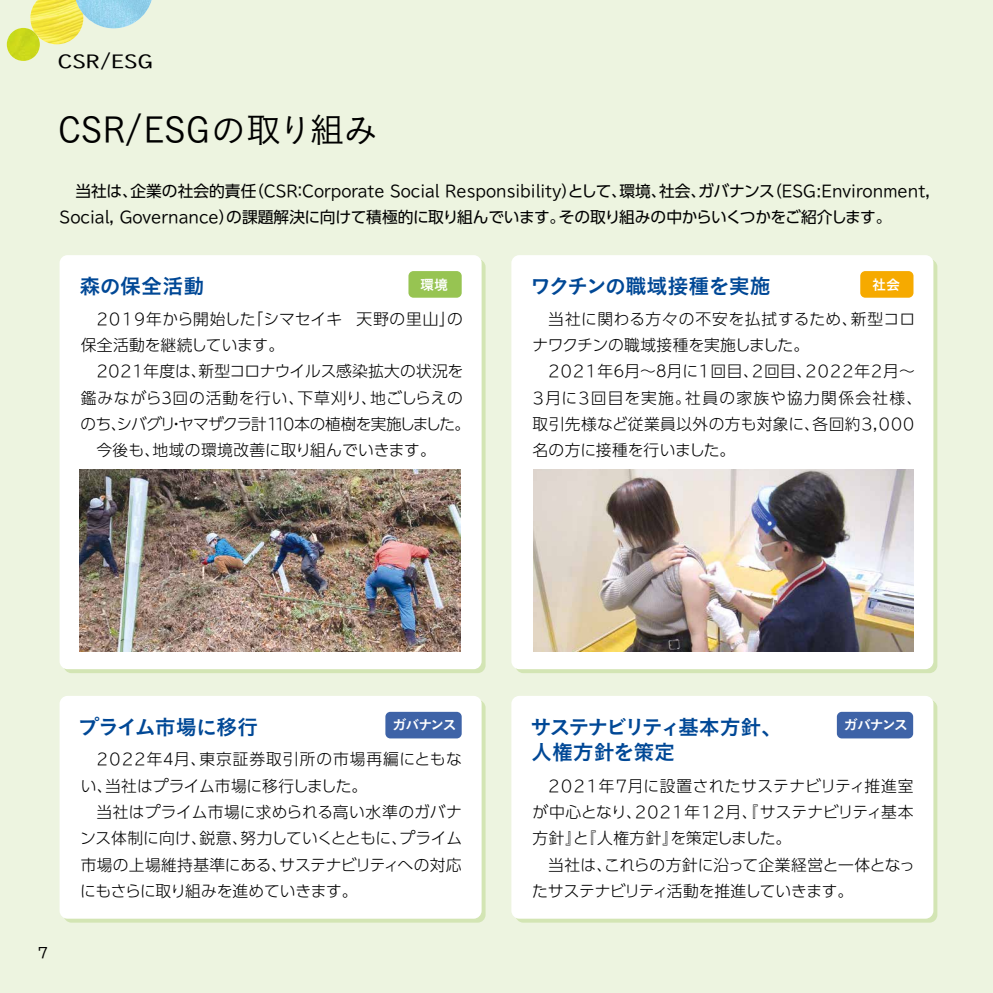
<style>
.page{position:relative;width:993px;height:993px;background:#fff}
.page>*{position:absolute;margin:0;border:0;box-sizing:border-box;transform-origin:0 0}
.t1{font:35px "Koburina Go Std N W3";letter-spacing:.025em;color:#000}
.t2{font:21px "Koburina Go Std N W6";letter-spacing:-.04em;color:#004896}
.t3{font:21px/25.4px "Koburina Go Std N W6";letter-spacing:-.06em;color:#004896}
.t4{font:17.5px "TB Go Std R C6";color:#000}
.t5{font:300 15.75px/26.2px "UD Shin Go Pro";letter-spacing:.005em;color:#000}
.t6{font:300 15.75px/26.2px "UD Shin Go Pro";letter-spacing:.025em;color:#000}
.t7{font:15.75px "TBUD Go Std";color:#000;scale:.95 1}
.t8{font:15.75px "UD Shin Go Pro";letter-spacing:-.025em;color:#000}
.t9{font:300 15.75px "UD Shin Go Pro";letter-spacing:-.045em;color:#000}
.t10{font:300 15.75px "UD Shin Go Pro";letter-spacing:.03em;color:#000}
.t11{font:14px "Koburina Go Std N W6";letter-spacing:-.095em;color:#fff}
.t12{font:14px "TBUD Go Std";color:#000}
.s1{font-family:"UD Shin Go Pro"}
.s2{font-family:"TBUD Go Std"}
.s3{font-family:"TBUD Go Std Super"}
</style>
<div class="page">
<div style="left:0;top:0;width:992px;height:992px;background:#edf4e0"></div>
<svg style="left:63px;top:699px;width:422px;height:223px;fill:#d3e5b4"></svg>
<svg style="left:515px;top:699px;width:422px;height:223px;fill:#d3e5b4"></svg>
<div style="left:60px;top:255px;width:421px;height:414px;background:#fff;border-radius:8px"></div>
<div style="left:511px;top:255px;width:422px;height:414px;background:#fff;border-radius:8px"></div>
<div style="left:60px;top:695px;width:421px;height:223px;background:#fff;border-radius:8px"></div>
<div style="left:511px;top:695px;width:422px;height:223px;background:#fff;border-radius:8px"></div>
<img style="left:80px;top:469px;width:380px;height:182px">
<img style="left:533px;top:469px;width:380px;height:182px">
<div style="left:408px;top:271px;width:53px;height:26px;background:#97c452;border-radius:5px"></div>
<div style="left:836px;top:711px;width:76px;height:27px;background:#3e63a7;border-radius:5px"></div>
<div style="left:385px;top:711px;width:76px;height:27px;background:#3e63a7;border-radius:5px"></div>
<div style="left:860px;top:271px;width:53px;height:26px;background:#f6aa00;border-radius:5px"></div>
<svg style="left:30px;top:0;width:88px;height:44px"></svg>
<img style="left:74px;top:0;width:78px;height:28px">
<img style="left:7px;top:28px;width:33px;height:33px">
<p class="t4" style="left:58px;top:47px;width:96px">CSR/ESG</p>
<h1 class="t1" style="left:59px;top:103px;width:321px">CSR/ESGの取り組み</h1>
<p class="t7" style="left:60px;top:178px;width:918px"><span class="s1">　当社は、企業の社会的責任（</span>CSR<span class="s1">：</span>Corporate Social Responsibility<span class="s1">）として、環境、社会、ガバナンス（</span>ESG:Environment,</p>
<p class="t8" style="left:60px;top:204px;width:833px"><span class="s2">Social, Governance</span>）の課題解決に向けて積極的に取り組んでいます。その取り組みの中からいくつかをご紹介します。</p>
<h2 class="t2" style="left:79px;top:270px;width:126px">森の保全活動</h2>
<p class="t11" style="left:420px;top:273px;width:29px">環境</p>
<h2 class="t2" style="left:530px;top:270px;width:242px">ワクチンの職域接種を実施</h2>
<p class="t11" style="left:871px;top:273px;width:30px">社会</p>
<p class="t5" style="left:81px;top:305px;width:383px;text-indent:16px"><span class="s3">2019</span>年から開始した「シマセイキ 天野の里山」の保全活動を継続しています。</p>
<p class="t5" style="left:96px;top:357px;width:368px"><span class="s3">2021</span>年度は、新型コロナウイルス感染拡大の状況を</p>
<p class="t10" style="left:81px;top:384px;width:383px">鑑みながら３回の活動を行い、下草刈り、地ごしらえの</p>
<p class="t9" style="left:81px;top:411px;width:391px">のち、シバグリ・ヤマザクラ計<span class="s3">110</span>本の植樹を実施しました。</p>
<p class="t5" style="left:96px;top:436px;width:341px">今後も、地域の環境改善に取り組んでいきます。</p>
<p class="t6" style="left:532px;top:305px;width:384px;text-indent:16px">当社に関わる方々の不安を払拭するため、新型コロナワクチンの職域接種を実施しました。</p>
<p class="t6" style="left:532px;top:357px;width:391px;text-indent:16px"><span class="s3">2021</span>年６月～８月に<span class="s3">1</span>回目、<span class="s3">2</span>回目、<span class="s3">2022</span>年<span class="s3">2</span>月～<br><span class="s3">3</span>月に<span class="s3">3</span>回目を実施。社員の家族や協力関係会社様、取引先様など従業員以外の方も対象に、各回約<span class="s3">3,000</span>名の方に接種を行いました。</p>
<p class="t12" style="left:37px;top:940px;width:12px">7</p>
<h2 class="t2" style="left:78px;top:710px;width:181px">プライム市場に移行</h2>
<h2 class="t3" style="left:530px;top:714px;width:253px">サステナビリティ基本方針、人権方針を策定</h2>
<p class="t11" style="left:392px;top:714px;width:66px">ガバナンス</p>
<p class="t11" style="left:843px;top:714px;width:66px">ガバナンス</p>
<p class="t5" style="left:81px;top:745px;width:382px;text-indent:16px"><span class="s3">2022</span>年４月、東京証券取引所の市場再編にともない、当社はプライム市場に移行しました。</p>
<p class="t5" style="left:80px;top:798px;width:383px;text-align:justify;text-indent:16px">当社はプライム市場に求められる高い水準のガバナンス体制に向け、鋭意、努力していくとともに、プライム市場の上場維持基準にある、サステナビリティへの対応にもさらに取り組みを進めていきます。</p>
<p class="t5" style="left:532px;top:771px;width:382px;text-align:justify;text-indent:16px"><span class="s3">2021</span>年<span class="s3">7</span>月に設置されたサステナビリティ推進室が中心となり、<span class="s3">2021</span>年<span class="s3">12</span>月、『サステナビリティ基本方針』と『人権方針』を策定しました。</p>
<p class="t5" style="left:532px;top:850px;width:384px;text-indent:16px">当社は、これらの方針に沿って企業経営と一体となったサステナビリティ活動を推進していきます。</p>
</div>
